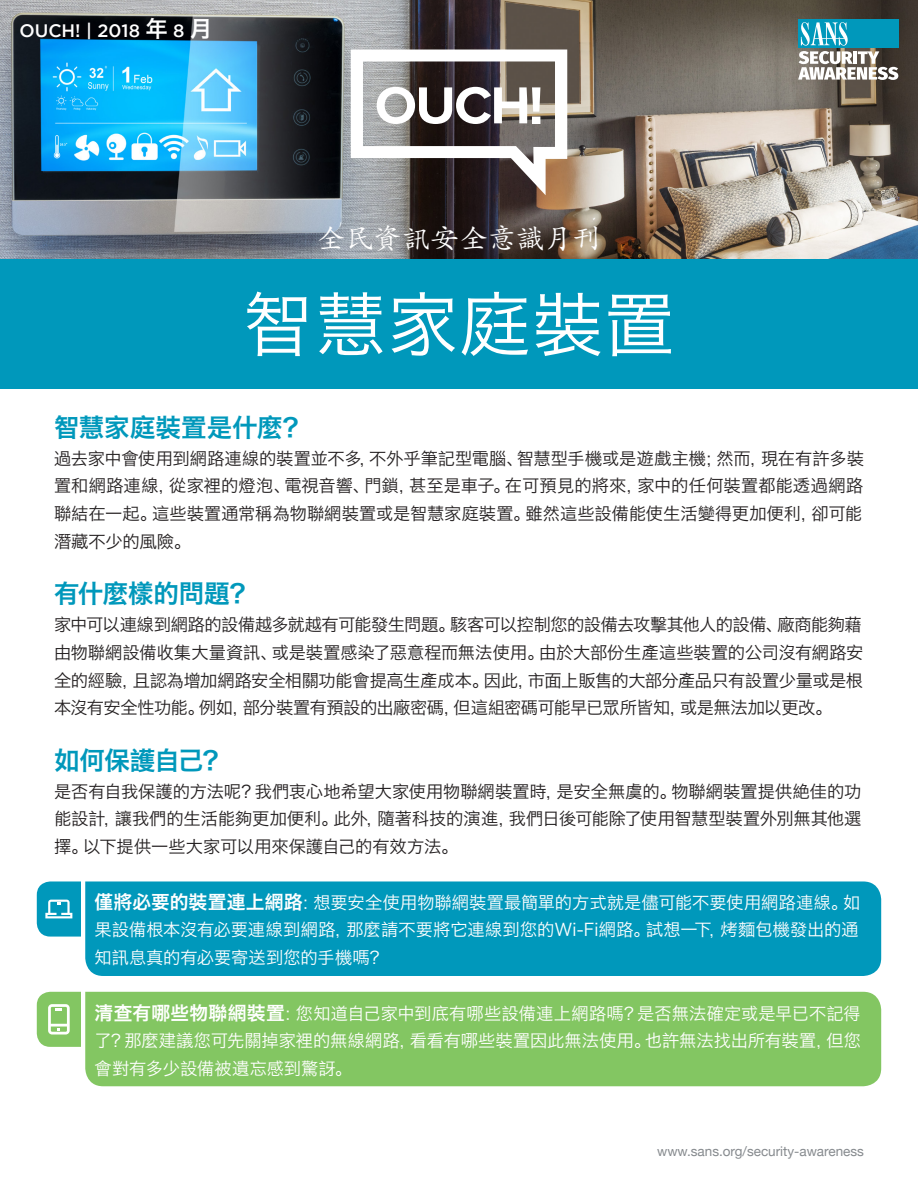
<style>
.page{position:relative;width:918px;height:1188px;background:#fff}
.page>*{position:absolute;margin:0;border:0;box-sizing:border-box;transform-origin:0 0}
.t1{font:70.5px "Hira Kaku Pro W3";letter-spacing:.025em;color:#fff}
.t2{font:28.5px "Adobe Kaiti Std";color:#fff}
.MainText{font:25.5px "Hiragino Sans GB W6";letter-spacing:-.005em;color:#0098bb}
.t3{font:22.5px "Hiragino Sans GB W6";color:#fff}
.indents{font:18.75px "Hiragino Sans GB W6";letter-spacing:.015em;color:#fff}
.t4{font:500 18px "Gotham";color:#fff}
.MainText-2{font:17.25px/27.8px "Hiragino Sans GB W3";letter-spacing:-.01em;color:#231f20}
.indents-2{font:17.25px/27.8px "Hiragino Sans GB W3";color:#fff}
.MainText-3{font:17.25px "Hiragino Sans GB W3";letter-spacing:-.03em;color:#231f20}
.MainText-4{font:17.25px "Hiragino Sans GB W3";letter-spacing:.01em;color:#231f20}
.MainText-5{font:17.25px "Hiragino Sans GB W3";letter-spacing:-.035em;color:#231f20}
.MainText-6{font:17.25px "Hiragino Sans GB W3";letter-spacing:-.04em;color:#231f20}
.t5{font:13.5px "Helvetica Neue";color:#868a8e}
.s1{font-family:"Hiragino Sans GB W3";font-size:17.25px}
</style>
<div class="page">
<div style="left:85px;top:881px;width:796px;height:95px;background:#0098bb"></div>
<div style="left:85px;top:992px;width:796px;height:94px;background:#83c662"></div>
<img style="left:0;top:0;width:918px;height:259px">
<div style="left:0;top:259px;width:918px;height:130px;background:#0098bb"></div>
<svg style="left:351px;top:50px;width:216px;height:145px"></svg>
<div style="left:798px;top:19px;width:100px;height:29px;background:#0098bb"></div>
<svg style="left:798px;top:22px;width:100px;height:58px"></svg>
<svg style="left:37px;top:881px;width:44px;height:56px;background:#21a5c3"></svg>
<svg style="left:37px;top:992px;width:44px;height:55px;background:#96cf7b"></svg>
<p class="t3" style="left:145px;top:14px;width:24px">年</p>
<p class="t3" style="left:190px;top:14px;width:24px">月</p>
<p class="t4" style="left:19px;top:20px;width:122px">OUCH! | 2018</p>
<p class="t4" style="left:173px;top:20px;width:13px">8</p>
<p class="t2" style="left:316px;top:221px;width:286px">全民資訊安全意識月刊</p>
<p class="t1" style="left:243px;top:262px;width:433px">智慧家庭裝置</p>
<p class="MainText" style="left:54px;top:411px;width:256px">智慧家庭裝置是什麼?</p>
<p class="MainText-2" style="left:54px;top:444px;width:471px">過去家中會使用到網路連線的裝置並不多不外乎筆記型電腦、</p>
<p class="MainText-2" style="left:359px;top:444px;width:19px">，</p>
<p class="MainText-2" style="left:517px;top:444px;width:207px">智慧型手機或是遊戲主機；</p>
<p class="MainText-2" style="left:717px;top:444px;width:52px">然而，</p>
<p class="MainText-2" style="left:761px;top:444px;width:104px">現在有許多裝</p>
<p class="MainText-2" style="left:169px;top:472px;width:123px">從家裡的燈泡、</p>
<p class="MainText-2" style="left:284px;top:472px;width:87px">電視音響、</p>
<p class="MainText-4" style="left:505px;top:475px;width:140px">在可預見的將來，</p>
<p class="MainText-2" style="left:54px;top:472px;width:123px">置和網路連線，</p>
<p class="MainText-2" style="left:364px;top:472px;width:53px">門鎖，</p>
<p class="MainText-2" style="left:409px;top:472px;width:103px">甚至是車子。</p>
<p class="MainText-4" style="left:638px;top:475px;width:227px">家中的任何裝置都能透過網路</p>
<p class="MainText-2" style="left:152px;top:499px;width:380px">這些裝置通常稱為物聯網裝置或是智慧家庭裝置。</p>
<p class="MainText-2" style="left:526px;top:499px;width:294px">雖然這些設備能使生活變得更加便利，</p>
<p class="MainText-2" style="left:54px;top:499px;width:138px">聯結在一起。<br>潛藏不少的風險。</p>
<p class="MainText" style="left:54px;top:577px;width:203px">有什麼樣的問題?</p>
<p class="MainText-2" style="left:811px;top:499px;width:52px">卻可能</p>
<p class="MainText-2" style="left:777px;top:610px;width:86px">廠商能夠藉</p>
<p class="MainText-2" style="left:54px;top:610px;width:403px">家中可以連線到網路的設備越多就越有可能發生問題。</p>
<p class="MainText-3" style="left:450px;top:614px;width:334px">駭客可以控制您的設備去攻擊其他人的設備、</p>
<p class="MainText-2" style="left:272px;top:638px;width:274px">或是裝置感染了惡意程而無法使用。</p>
<p class="MainText-2" style="left:54px;top:638px;width:225px">由物聯網設備收集大量資訊、</p>
<p class="MainText-2" style="left:539px;top:638px;width:326px">由於大部份生產這些裝置的公司沒有網路安</p>
<p class="MainText-2" style="left:54px;top:666px;width:87px">全的經驗，</p>
<p class="MainText-2" style="left:133px;top:666px;width:358px">且認為增加網路安全相關功能會提高生產成本。</p>
<p class="MainText-3" style="left:528px;top:669px;width:337px">市面上販售的大部分產品只有設置少量或是根</p>
<p class="MainText-2" style="left:484px;top:666px;width:52px">因此，</p>
<p class="MainText-6" style="left:54px;top:697px;width:152px">本沒有安全性功能。</p>
<p class="MainText" style="left:54px;top:744px;width:175px">如何保護自己?</p>
<p class="MainText-2" style="left:680px;top:694px;width:154px">或是無法加以更改。</p>
<p class="MainText-3" style="left:243px;top:697px;width:219px">部分裝置有預設的出廠密碼，</p>
<p class="MainText-5" style="left:454px;top:697px;width:235px">但這組密碼可能早已眾所皆知，</p>
<p class="MainText-2" style="left:199px;top:694px;width:52px">例如，</p>
<p class="MainText-2" style="left:54px;top:777px;width:206px">是否有自我保護的方法呢？</p>
<p class="MainText-2" style="left:255px;top:777px;width:309px">我們衷心地希望大家使用物聯網裝置時，</p>
<p class="MainText-2" style="left:556px;top:777px;width:122px">是安全無虞的。</p>
<p class="MainText-2" style="left:671px;top:777px;width:192px">物聯網裝置提供絶佳的功</p>
<p class="MainText-2" style="left:509px;top:805px;width:354px">我們日後可能除了使用智慧型裝置外別無其他選</p>
<p class="MainText-2" style="left:377px;top:805px;width:140px">隨著科技的演進，</p>
<p class="MainText-2" style="left:115px;top:805px;width:225px">讓我們的生活能夠更加便利。</p>
<p class="MainText-2" style="left:83px;top:805px;width:377px;text-indent:-29px">能設計，<br>以下提供一些大家可以用來保護自己的有效方法。</p>
<p class="MainText-2" style="left:334px;top:805px;width:51px">此外，</p>
<p class="MainText-2" style="left:54px;top:832px;width:36px">擇。</p>
<p class="indents" style="left:94px;top:889px;width:226px">僅將必要的裝置連上網路<span class="s1">：</span></p>
<p class="indents-2" style="left:313px;top:888px;width:536px">想要安全使用物聯網裝置最簡單的方式就是儘可能不要使用網路連線。</p>
<p class="indents-2" style="left:843px;top:888px;width:19px">如</p>
<p class="indents-2" style="left:346px;top:916px;width:306px">那麼請不要將它連線到您的Wi-Fi網路。</p>
<p class="indents-2" style="left:94px;top:916px;width:294px">果設備根本沒有必要連線到網路，<br>知訊息真的有必要寄送到您的手機嗎?</p>
<p class="indents-2" style="left:646px;top:916px;width:68px">試想一下</p>
<p class="indents-2" style="left:709px;top:916px;width:19px">，</p>
<p class="indents-2" style="left:720px;top:916px;width:140px">烤麵包機發出的通</p>
<p class="indents" style="left:94px;top:1000px;width:208px">清查有哪些物聯網裝置<span class="s1">：</span></p>
<p class="indents-2" style="left:637px;top:999px;width:225px">是否無法確定或是早已不記得</p>
<p class="indents-2" style="left:296px;top:999px;width:347px">您知道自己家中到底有哪些設備連上網路嗎？</p>
<p class="indents-2" style="left:125px;top:1027px;width:293px">那麼建議您可先關掉家裡的無線網路，</p>
<p class="indents-2" style="left:410px;top:1027px;width:243px">看看有哪些裝置因此無法使用。</p>
<p class="indents-2" style="left:645px;top:1027px;width:189px">也許無法找出所有裝置，</p>
<p class="indents-2" style="left:826px;top:1027px;width:36px">但您</p>
<p class="indents-2" style="left:94px;top:1027px;width:259px">了？<br>會對有多少設備被遺忘感到驚訝。</p>
<p class="t5" style="left:657px;top:1142px;width:208px">www.sans.org/security-awareness</p>
</div>
